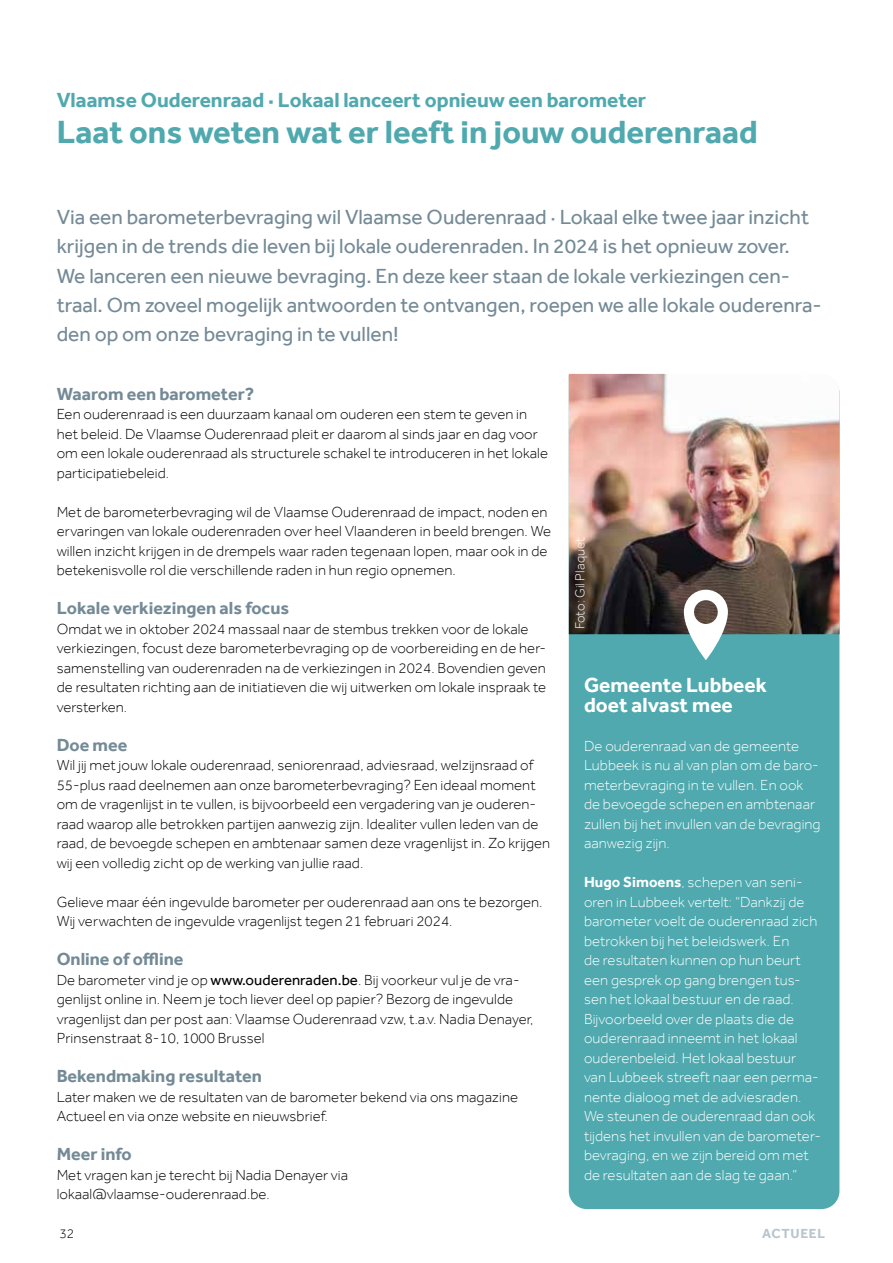
<style>
.page{position:relative;width:893px;height:1263px;background:#fff}
.page>*{position:absolute;margin:0;border:0;box-sizing:border-box;transform-origin:0 0}
.t1{font:700 33px "Effra";color:#4fa9ae}
.t2{font:21px/29.2px "Effra";color:#748a96}
.t3{font:700 21px "Effra";color:#4fa9ae}
.t4{font:700 21px/19.5px "Effra";color:#fff}
.t5{font:700 18px "Effra";color:#748a96}
.t6{font:300 15px/19.5px "Effra";letter-spacing:.005em;color:#000}
.t7{font:300 15px/19.5px "Effra";letter-spacing:.005em;color:#fff}
.t8{font:300 13.5px "Effra";letter-spacing:.005em;color:#fff}
.t9{font:700 13.5px "Effra";letter-spacing:.05em;color:#b7c5cd}
.t10{font:300 13.5px "Effra";color:#000}
.s1{font-weight:400}
.s2{font-weight:700}
</style>
<div class="page">
<div style="left:569px;top:634px;width:270px;height:575px;background:#4fa9ae"></div>
<img style="left:569px;top:374px;width:270px;height:260px">
<svg style="left:684px;top:590px;width:44px;height:70px"></svg>
<h2 class="t3" style="left:57px;top:88px;width:591px">Vlaamse Ouderenraad · Lokaal lanceert opnieuw een barometer</h2>
<h1 class="t1" style="left:57px;top:112px;width:703px">Laat ons weten wat er leeft in jouw ouderenraad</h1>
<p class="t2" style="left:57px;top:202px;width:767px">Via een barometerbevraging wil Vlaamse Ouderenraad · Lokaal elke twee jaar inzicht krijgen in de trends die leven bij lokale ouderenraden. In 2024 is het opnieuw zover.<br>We lanceren een nieuwe bevraging. En deze keer staan de lokale verkiezingen cen&shy;traal. Om zoveel mogelijk antwoorden te ontvangen, roepen we alle lokale ouderenra&shy;den op om onze bevraging in te vullen!</p>
<p class="t5" style="left:57px;top:383px;width:199px">Waarom een barometer?</p>
<p class="t6" style="left:57px;top:404px;width:493px">Een ouderenraad is een duurzaam kanaal om ouderen een stem te geven in het beleid. De Vlaamse Ouderenraad pleit er daarom al sinds jaar en dag voor om een lokale ouderenraad als structurele schakel te introduceren in het lokale participatiebeleid.</p>
<p class="t6" style="left:57px;top:502px;width:496px">Met de barometerbevraging wil de Vlaamse Ouderenraad de impact, noden en ervaringen van lokale ouderenraden over heel Vlaanderen in beeld brengen. We willen inzicht krijgen in de drempels waar raden tegenaan lopen, maar ook in de betekenisvolle rol die verschillende raden in hun regio opnemen.</p>
<p class="t5" style="left:57px;top:597px;width:234px">Lokale verkiezingen als focus</p>
<p class="t6" style="left:57px;top:619px;width:491px">Omdat we in oktober 2024 massaal naar de stembus trekken voor de lokale verkiezingen, focust deze barometerbevraging op de voorbereiding en de her&shy;samenstelling van ouderenraden na de verkiezingen in 2024. Bovendien geven de resultaten richting aan de initiatieven die wij uitwerken om lokale inspraak te versterken.</p>
<p class="t5" style="left:57px;top:734px;width:72px">Doe mee</p>
<p class="t6" style="left:57px;top:755px;width:495px">Wil jij met jouw lokale ouderenraad, seniorenraad, adviesraad, welzijnsraad of 55-plus raad deelnemen aan onze barometerbevraging? Een ideaal moment om de vragenlijst in te vullen, is bijvoorbeeld een vergadering van je ouderen&shy;raad waarop alle betrokken partijen aanwezig zijn. Idealiter vullen leden van de raad, de bevoegde schepen en ambtenaar samen deze vragenlijst in. Zo krijgen wij een volledig zicht op de werking van jullie raad.</p>
<p class="t6" style="left:57px;top:892px;width:487px">Gelieve maar één ingevulde barometer per ouderenraad aan ons te bezorgen.<br>Wij verwachten de ingevulde vragenlijst tegen 21 februari 2024.</p>
<p class="t5" style="left:57px;top:948px;width:128px">Online of offline</p>
<p class="t6" style="left:57px;top:970px;width:478px">De barometer vind je op <span class="s1">www.ouderenraden.be</span>. Bij voorkeur vul je de vra&shy;genlijst online in. Neem je toch liever deel op papier? Bezorg de ingevulde vragenlijst dan per post aan: Vlaamse Ouderenraad vzw, t.a.v. Nadia Denayer, Prinsenstraat 8-10, 1000 Brussel</p>
<p class="t5" style="left:57px;top:1065px;width:207px">Bekendmaking resultaten</p>
<p class="t6" style="left:57px;top:1087px;width:463px">Later maken we de resultaten van de barometer bekend via ons magazine<br>Actueel en via onze website en nieuwsbrief.</p>
<p class="t5" style="left:57px;top:1143px;width:77px">Meer info</p>
<p class="t6" style="left:57px;top:1165px;width:293px">Met vragen kan je terecht bij Nadia Denayer via lokaal@vlaamse-ouderenraad.be.</p>
<p class="t8" style="left:572px;top:629px;width:94px;rotate:-90deg">Foto: Gil Plaquet</p>
<h2 class="t4" style="left:584px;top:675px;width:184px">Gemeente Lubbeek doet alvast mee</h2>
<p class="t7" style="left:584px;top:736px;width:238px">De ouderenraad van de gemeente<br>Lubbeek is nu al van plan om de baro&shy;meterbevraging in te vullen. En ook de bevoegde schepen en ambtenaar zullen bij het invullen van de bevraging aanwezig zijn.</p>
<p class="t7" style="left:584px;top:872px;width:238px"><span class="s2">Hugo Simoens</span>, schepen van seni&shy;oren in Lubbeek vertelt: “Dankzij de barometer voelt de ouderenraad zich betrokken bij het beleidswerk. En<br>de resultaten kunnen op hun beurt een gesprek op gang brengen tus&shy;sen het lokaal bestuur en de raad.<br>Bijvoorbeeld over de plaats die de ouderenraad inneemt in het lokaal ouderenbeleid. Het lokaal bestuur van Lubbeek streeft naar een perma&shy;nente dialoog met de adviesraden.<br>We steunen de ouderenraad dan ook tijdens het invullen van de barometer&shy;bevraging, en we zijn bereid om met de resultaten aan de slag te gaan.”</p>
<p class="t10" style="left:60px;top:1225px;width:16px">32</p>
<p class="t9" style="left:762px;top:1225px;width:64px">ACTUEEL</p>
</div>
